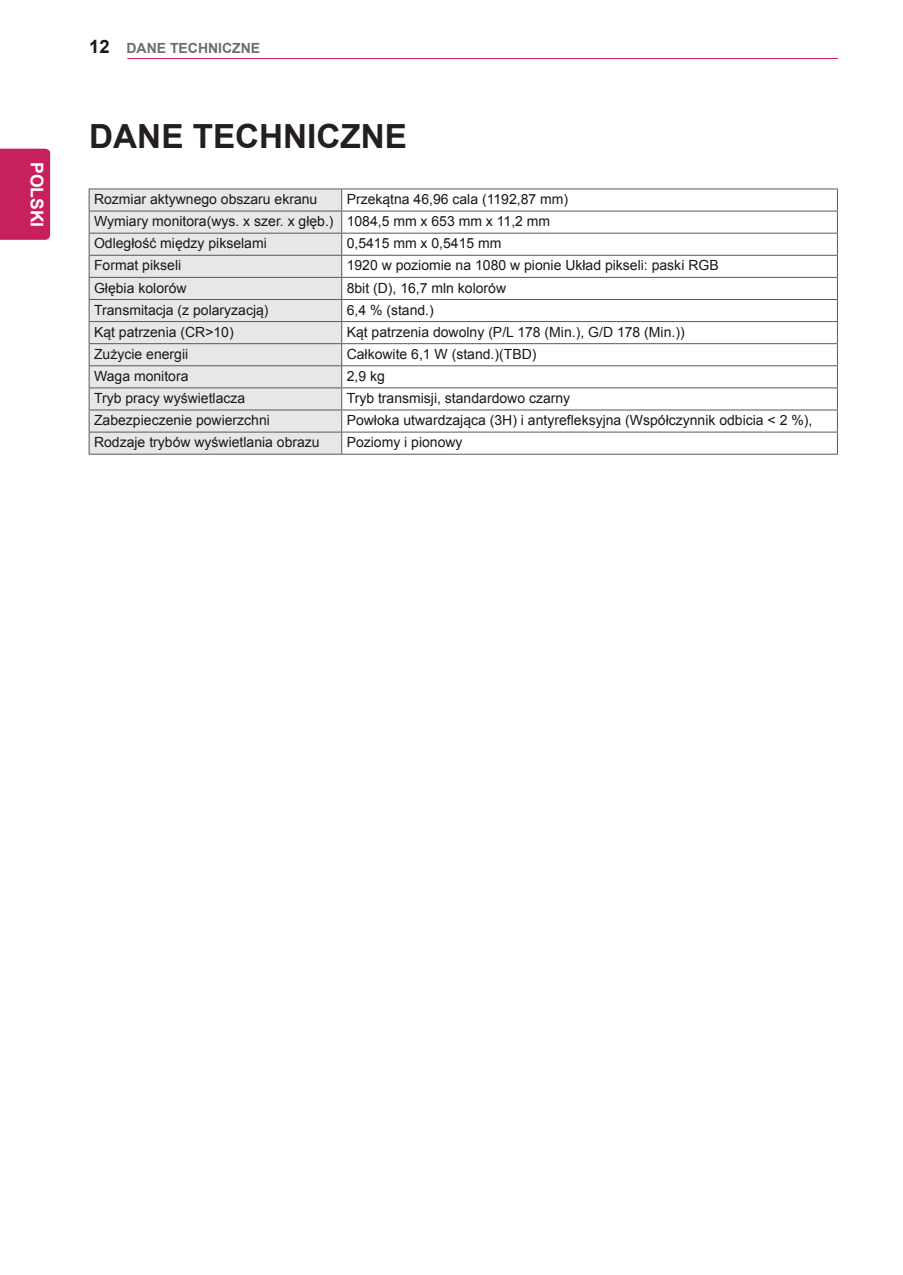
<style>
.page{position:relative;width:903px;height:1275px;background:#fff}
.page>*{position:absolute;margin:0;border:0;box-sizing:border-box;transform-origin:0 0}
.Chapter{font:700 33.25px "Arial";color:#231f20}
.t1{font:700 21px "Arial";color:#fff}
.t2{font:700 18.38px "Arial";color:#1a161a}
.t3{font:700 17.5px "Arial";color:#fff}
.Body-Bold-Center{font:14px "Arial";color:#1a161a}
.t4{font:700 14px "Arial";color:#6c6d70}
</style>
<div class="page">
<hr style="left:127px;top:58px;width:711px;height:1px;background:#c8205d">
<div style="left:0;top:149px;width:50px;height:91px;background:#c8205d"></div>
<div style="left:90px;top:190px;width:251px;height:264px;background:#e6e7e9"></div>
<hr style="left:89px;top:189px;width:253px;height:1px;background:#57585a">
<hr style="left:342px;top:189px;width:496px;height:1px;background:#57585a">
<hr style="left:89px;top:211px;width:253px;height:1px;background:#57585a">
<hr style="left:342px;top:211px;width:496px;height:1px;background:#57585a">
<hr style="left:89px;top:233px;width:253px;height:1px;background:#57585a">
<hr style="left:342px;top:233px;width:496px;height:1px;background:#57585a">
<hr style="left:89px;top:255px;width:253px;height:1px;background:#57585a">
<hr style="left:342px;top:255px;width:496px;height:1px;background:#57585a">
<hr style="left:89px;top:277px;width:253px;height:1px;background:#57585a">
<hr style="left:342px;top:277px;width:496px;height:1px;background:#57585a">
<hr style="left:89px;top:299px;width:253px;height:1px;background:#57585a">
<hr style="left:342px;top:299px;width:496px;height:1px;background:#57585a">
<hr style="left:89px;top:321px;width:253px;height:1px;background:#57585a">
<hr style="left:342px;top:321px;width:496px;height:1px;background:#57585a">
<hr style="left:89px;top:343px;width:253px;height:1px;background:#57585a">
<hr style="left:342px;top:343px;width:496px;height:1px;background:#57585a">
<hr style="left:89px;top:365px;width:253px;height:1px;background:#57585a">
<hr style="left:342px;top:365px;width:496px;height:1px;background:#57585a">
<hr style="left:89px;top:387px;width:253px;height:1px;background:#57585a">
<hr style="left:342px;top:387px;width:496px;height:1px;background:#57585a">
<hr style="left:89px;top:410px;width:253px;height:1px;background:#57585a">
<hr style="left:342px;top:410px;width:496px;height:1px;background:#57585a">
<hr style="left:89px;top:432px;width:253px;height:1px;background:#57585a">
<svg style="left:89px;top:189px;width:1px;height:265px"></svg>
<hr style="left:342px;top:432px;width:496px;height:1px;background:#57585a">
<svg style="left:341px;top:189px;width:1px;height:265px"></svg>
<svg style="left:837px;top:189px;width:1px;height:265px"></svg>
<hr style="left:89px;top:454px;width:253px;height:1px;background:#57585a">
<hr style="left:342px;top:454px;width:496px;height:1px;background:#57585a">
<p class="t3" style="left:49px;top:162px;width:67px;rotate:90deg">POLSKI</p>
<p class="t1" style="left:50px;top:172px;width:47px;rotate:90deg">ENG</p>
<p class="t2" style="left:89px;top:34px;width:22px">12</p>
<p class="t4" style="left:126px;top:39px;width:135px">DANE TECHNICZNE</p>
<p class="Chapter" style="left:89px;top:114px;width:319px">DANE TECHNICZNE</p>
<p class="Body-Bold-Center" style="left:94px;top:190px;width:225px">Rozmiar aktywnego obszaru ekranu</p>
<p class="Body-Bold-Center" style="left:347px;top:190px;width:223px">Przekątna 46,96 cala (1192,87 mm)</p>
<p class="Body-Bold-Center" style="left:94px;top:212px;width:241px">Wymiary monitora(wys. x szer. x głęb.)</p>
<p class="Body-Bold-Center" style="left:347px;top:212px;width:205px">1084,5 mm x 653 mm x 11,2 mm</p>
<p class="Body-Bold-Center" style="left:94px;top:234px;width:174px">Odległość między pikselami</p>
<p class="Body-Bold-Center" style="left:347px;top:234px;width:156px">0,5415 mm x 0,5415 mm</p>
<p class="Body-Bold-Center" style="left:94px;top:256px;width:89px">Format pikseli</p>
<p class="Body-Bold-Center" style="left:347px;top:256px;width:373px">1920 w poziomie na 1080 w pionie Układ pikseli: paski RGB</p>
<p class="Body-Bold-Center" style="left:94px;top:278px;width:94px">Głębia kolorów</p>
<p class="Body-Bold-Center" style="left:347px;top:278px;width:161px">8bit (D), 16,7 mln kolorów</p>
<p class="Body-Bold-Center" style="left:94px;top:301px;width:176px">Transmitacja (z polaryzacją)</p>
<p class="Body-Bold-Center" style="left:347px;top:301px;width:89px">6,4 % (stand.)</p>
<p class="Body-Bold-Center" style="left:94px;top:323px;width:141px">Kąt patrzenia (CR&gt;10)</p>
<p class="Body-Bold-Center" style="left:347px;top:323px;width:339px">Kąt patrzenia dowolny (P/L 178 (Min.), G/D 178 (Min.))</p>
<p class="Body-Bold-Center" style="left:94px;top:345px;width:96px">Zużycie energii</p>
<p class="Body-Bold-Center" style="left:347px;top:345px;width:191px">Całkowite 6,1 W (stand.)(TBD)</p>
<p class="Body-Bold-Center" style="left:94px;top:367px;width:96px">Waga monitora</p>
<p class="Body-Bold-Center" style="left:347px;top:367px;width:40px">2,9 kg</p>
<p class="Body-Bold-Center" style="left:94px;top:389px;width:153px">Tryb pracy wyświetlacza</p>
<p class="Body-Bold-Center" style="left:347px;top:389px;width:225px">Tryb transmisji, standardowo czarny</p>
<p class="Body-Bold-Center" style="left:94px;top:411px;width:177px">Zabezpieczenie powierzchni</p>
<p class="Body-Bold-Center" style="left:347px;top:411px;width:467px">Powłoka utwardzająca (3H) i antyrefleksyjna (Współczynnik odbicia &lt; 2 %),</p>
<p class="Body-Bold-Center" style="left:94px;top:433px;width:227px">Rodzaje trybów wyświetlania obrazu</p>
<p class="Body-Bold-Center" style="left:347px;top:433px;width:117px">Poziomy i pionowy</p>
</div>
